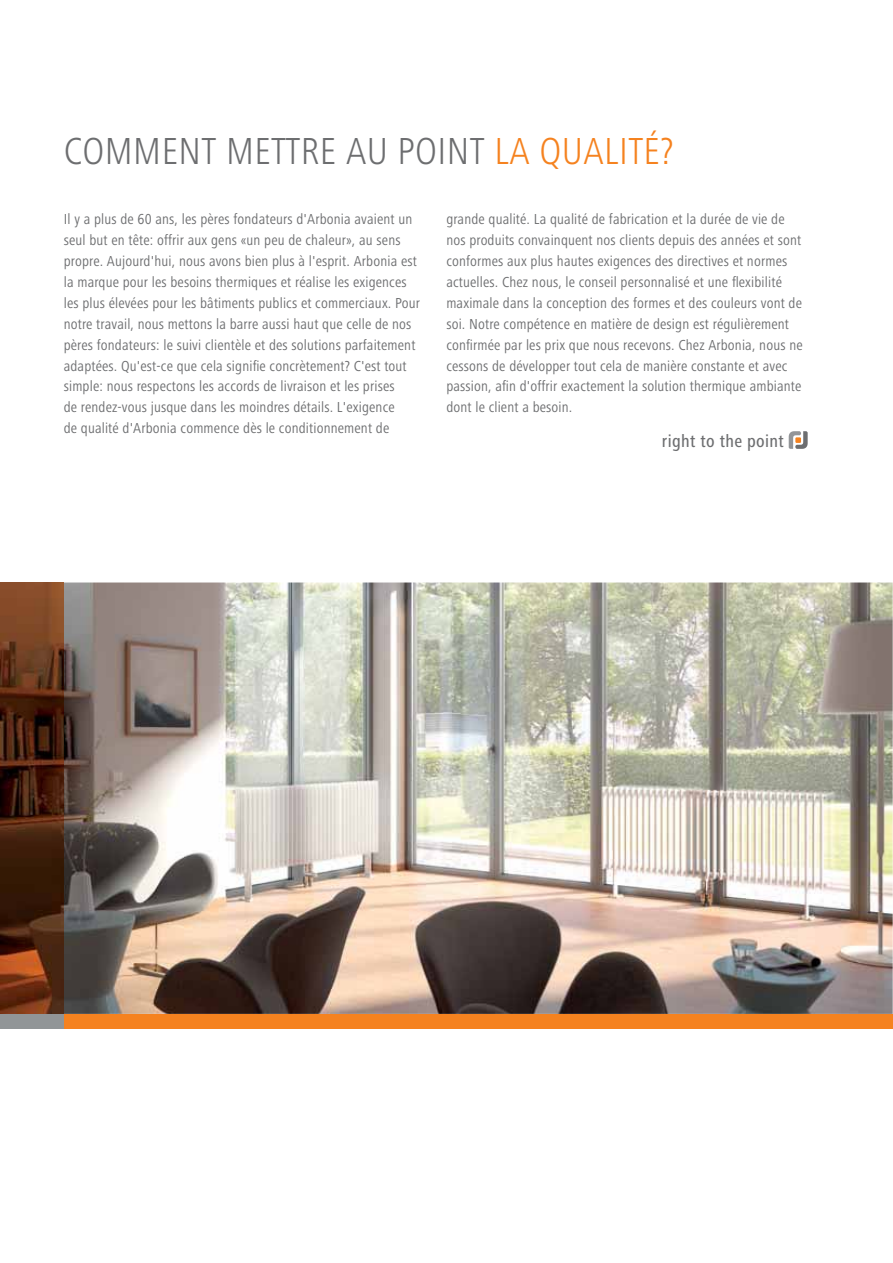
<style>
.page{position:relative;width:893px;height:1263px;background:#fff}
.page>*{position:absolute;margin:0;border:0;box-sizing:border-box;transform-origin:0 0}
.t1{font:300 condensed 39px "Frutiger Next LTW1 G";letter-spacing:.01em;color:#6d6e70}
.t2{font:500 condensed 18px "Frutiger Next LTW1 G";letter-spacing:.02em;color:#6d6e70}
.t3{font:condensed 15px/21px "Frutiger Next LTW1 G";letter-spacing:.01em;color:#6d6e70}
.s1{color:#f5821f}
</style>
<div class="page">
<img style="left:0;top:583px;width:893px;height:431px">
<div style="left:0;top:1014px;width:64px;height:15px;background:#919597"></div>
<div style="left:64px;top:1014px;width:829px;height:15px;background:#f5821f"></div>
<svg style="left:789px;top:431px;width:19px;height:18px"></svg>
<h1 class="t1" style="left:64px;top:128px;width:611px">COMMENT METTRE AU POINT <span class="s1">LA QUALITÉ?</span></h1>
<p class="t3" style="left:64px;top:209px;width:358px">Il y a plus de 60 ans, les pères fondateurs d'Arbonia avaient un seul but en tête: offrir aux gens «un peu de chaleur», au sens propre. Aujourd'hui, nous avons bien plus à l'esprit. Arbonia est la marque pour les besoins thermiques et réalise les exigences les plus élevées pour les bâtiments publics et commerciaux. Pour notre travail, nous mettons la barre aussi haut que celle de nos pères fondateurs: le suivi clientèle et des solutions parfaitement adaptées. Qu'est-ce que cela signifie concrètement? C'est tout simple: nous respectons les accords de livraison et les prises<br>de rendez-vous jusque dans les moindres détails. L'exigence<br>de qualité d'Arbonia commence dès le conditionnement de</p>
<p class="t3" style="left:446px;top:209px;width:358px">grande qualité. La qualité de fabrication et la durée de vie de nos produits convainquent nos clients depuis des années et sont conformes aux plus hautes exigences des directives et normes actuelles. Chez nous, le conseil personnalisé et une flexibilité maximale dans la conception des formes et des couleurs vont de soi. Notre compétence en matière de design est régulièrement confirmée par les prix que nous recevons. Chez Arbonia, nous ne cessons de développer tout cela de manière constante et avec passion, afin d'offrir exactement la solution thermique ambiante dont le client a besoin.</p>
<p class="t2" style="left:662px;top:433px;width:123px">right to the point</p>
</div>
